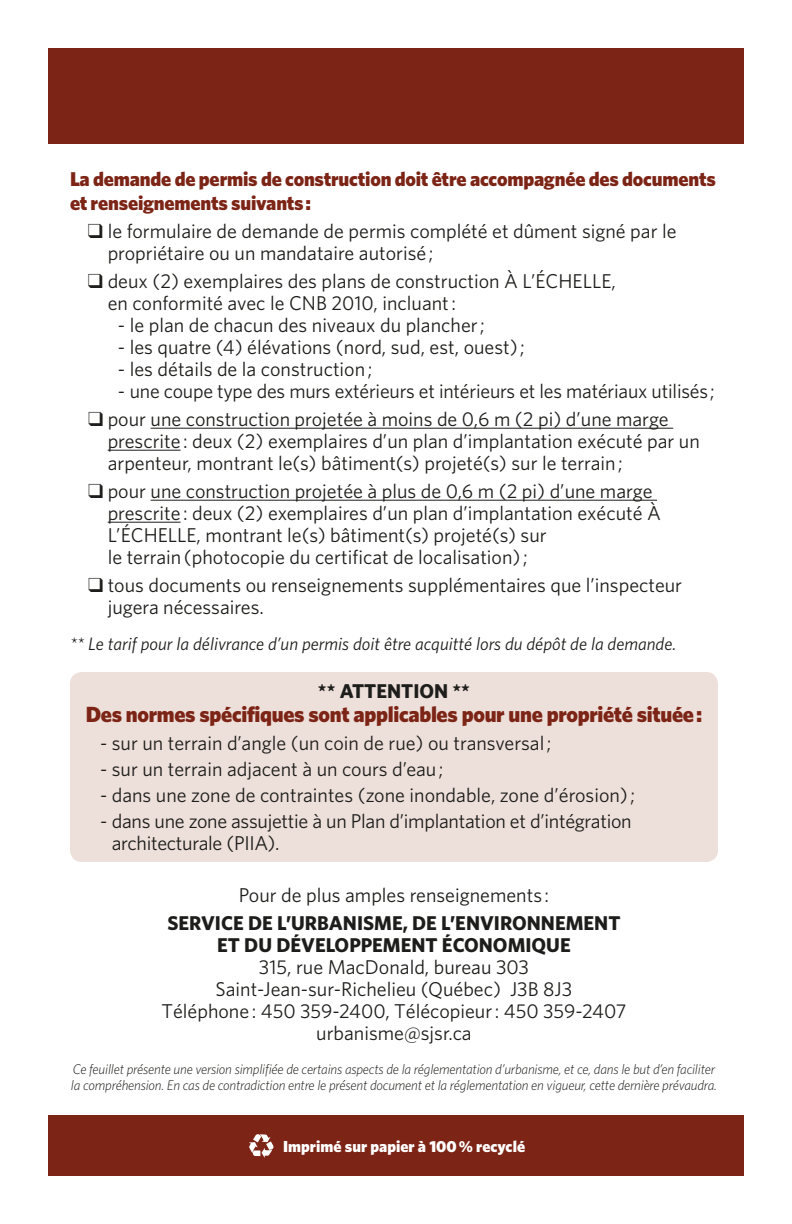
<style>
.page{position:relative;width:792px;height:1224px;background:#fff}
.page>*{position:absolute;margin:0;border:0;box-sizing:border-box;transform-origin:0 0}
.t1{font:900 22px "Whitney";letter-spacing:-.015em;color:#7c2415}
.t2{font:20px/22px "Whitney";color:#1d1d1b}
.t3{font:900 20px/24px "Whitney";letter-spacing:-.01em;color:#7c2415}
.t4{font:700 20px/22px "Whitney";color:#1d1d1b;text-align:center}
.t5{font:italic 18px "Whitney";color:#1d1d1b}
.t6{font:900 16px "Whitney";color:#fff}
.t7{font:italic 300 14px/16px "Whitney";letter-spacing:-.015em;color:#1d1d1b}
</style>
<div class="page">
<div style="left:70px;top:672px;width:648px;height:190px;background:#eddfd9;border-radius:12px"></div>
<div style="left:48px;top:48px;width:696px;height:96px;background:#7c2415"></div>
<hr style="left:151px;top:428px;width:522px;height:1px;background:#1d1d1b">
<hr style="left:108px;top:450px;width:73px;height:1px;background:#1d1d1b">
<hr style="left:151px;top:500px;width:506px;height:1px;background:#1d1d1b">
<hr style="left:108px;top:522px;width:73px;height:1px;background:#1d1d1b">
<div style="left:48px;top:1115px;width:696px;height:61px;background:#7c2415"></div>
<svg style="left:249px;top:1134px;width:24px;height:24px"></svg>
<p class="t3" style="left:70px;top:166px;width:647px">La demande de permis de construction doit être accompagnée des documents et renseignements suivants :</p>
<p class="t2" style="left:108px;top:219px;width:570px;text-indent:-20px">❑ le formulaire de demande de permis complété et dûment signé par le propriétaire ou un mandataire autorisé ;</p>
<p class="t2" style="left:108px;top:269px;width:510px;text-indent:-20px">❑ deux (2) exemplaires des plans de construction À L’ÉCHELLE, en conformité avec le CNB 2010, incluant :</p>
<p class="t2" style="left:118px;top:313px;width:368px">- le plan de chacun des niveaux du plancher ;</p>
<p class="t2" style="left:118px;top:335px;width:408px">- les quatre (4) élévations (nord, sud, est, ouest) ;</p>
<p class="t2" style="left:118px;top:357px;width:256px">- les détails de la construction ;</p>
<p class="t2" style="left:118px;top:379px;width:598px">- une coupe type des murs extérieurs et intérieurs et les matériaux utilisés ;</p>
<p class="t2" style="left:108px;top:407px;width:594px;text-indent:-20px">❑ pour une construction projetée à moins de 0,6 m (2 pi) d’une marge prescrite : deux (2) exemplaires d’un plan d’implantation exécuté par un arpenteur, montrant le(s) bâtiment(s) projeté(s) sur le terrain ;</p>
<p class="t2" style="left:108px;top:479px;width:555px;text-indent:-20px">❑ pour une construction projetée à plus de 0,6 m (2 pi) d’une marge prescrite : deux (2) exemplaires d’un plan d’implantation exécuté À L’ÉCHELLE, montrant le(s) bâtiment(s) projeté(s) sur<br>le terrain (photocopie du certificat de localisation) ;</p>
<p class="t2" style="left:108px;top:573px;width:576px;text-indent:-20px">❑ tous documents ou renseignements supplémentaires que l’inspecteur jugera nécessaires.</p>
<p class="t5" style="left:70px;top:633px;width:608px">** Le tarif pour la délivrance d’un permis doit être acquitté lors du dépôt de la demande.</p>
<p class="t4" style="left:318px;top:679px;width:154px">** ATTENTION **</p>
<p class="t1" style="left:86px;top:701px;width:618px">Des normes spécifiques sont applicables pour une propriété située :</p>
<p class="t2" style="left:100px;top:731px;width:453px">- sur un terrain d’angle (un coin de rue) ou transversal ;</p>
<p class="t2" style="left:100px;top:757px;width:345px">- sur un terrain adjacent à un cours d’eau ;</p>
<p class="t2" style="left:100px;top:783px;width:536px">- dans une zone de contraintes (zone inondable, zone d’érosion) ;</p>
<p class="t2" style="left:112px;top:809px;width:521px;text-indent:-12px">- dans une zone assujettie à un Plan d’implantation et d’intégration architecturale (PIIA).</p>
<p class="t2" style="left:239px;top:883px;width:312px">Pour de plus amples renseignements :</p>
<p class="t4" style="left:167px;top:911px;width:455px">SERVICE DE L’URBANISME, DE L’ENVIRONNEMENT<br>ET DU DÉVELOPPEMENT ÉCONOMIQUE</p>
<p class="t2" style="left:162px;top:955px;width:467px;text-align:center">315, rue MacDonald, bureau 303<br>Saint-Jean-sur-Richelieu (Québec) J3B 8J3<br>Téléphone : 450 359-2400, Télécopieur : 450 359-2407 urbanisme@sjsr.ca</p>
<p class="t7" style="left:71px;top:1060px;width:648px">Ce feuillet présente une version simplifiée de certains aspects de la réglementation d’urbanisme, et ce, dans le but d’en faciliter la compréhension. En cas de contradiction entre le présent document et la réglementation en vigueur, cette dernière prévaudra.</p>
<p class="t6" style="left:283px;top:1137px;width:243px">Imprimé sur papier à 100 % recyclé</p>
</div>
